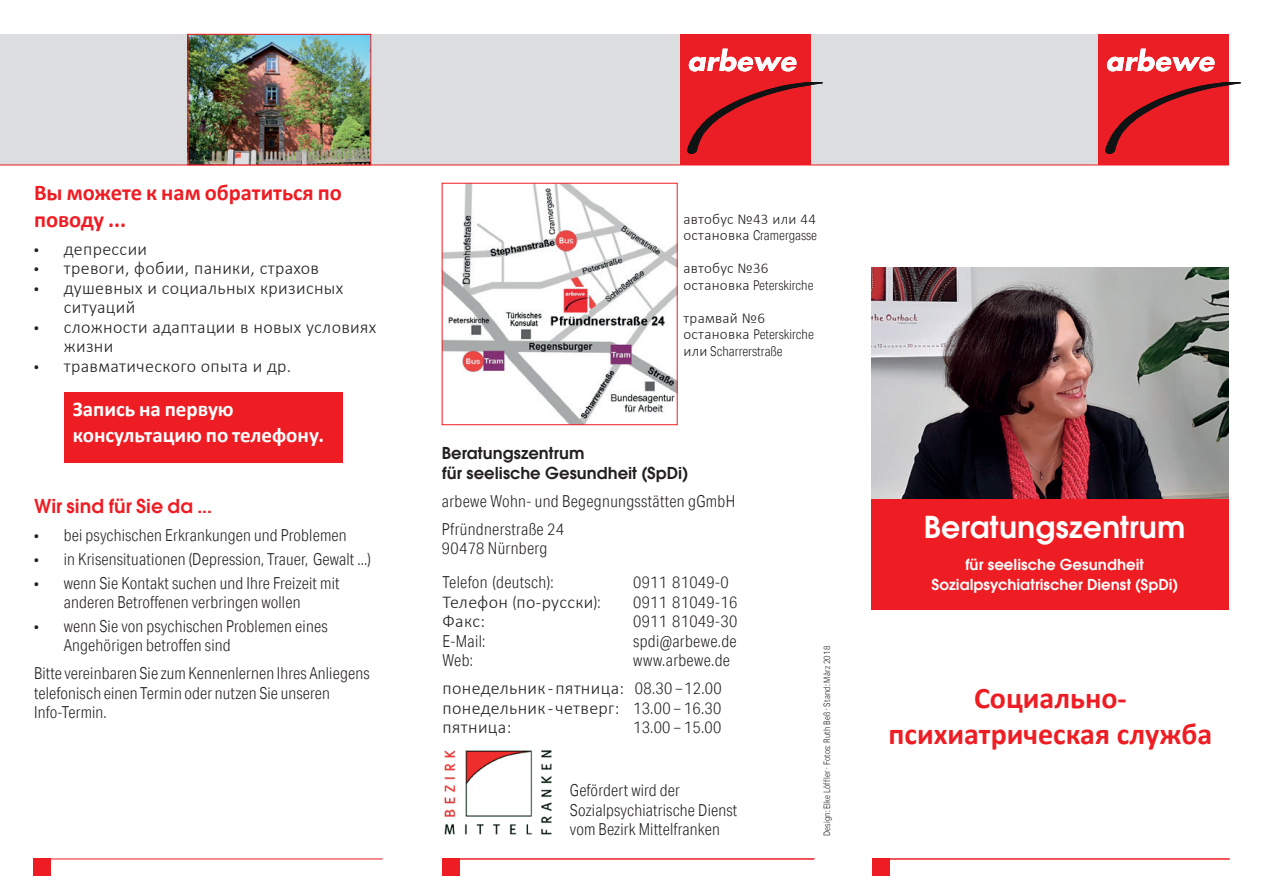
<style>
.page{position:relative;width:1263px;height:893px;background:#fff}
.page>*{position:absolute;margin:0;border:0;box-sizing:border-box;transform-origin:0 0}
.t1{font:600 33px "Avant Gar Got Itc TEE";color:#fff}
.t2{font:700 30px/36px "Calibri";color:#ee1d23;text-align:center}
.t3{font:700 22.5px/27px "Calibri";color:#ee1d23}
.t4{font:700 21px/25.2px "Calibri";color:#fff}
.t5{font:600 21px "Avant Gar Got Itc TEE";color:#ee1d23}
.t6{font:300 18px/19.5px "Calibri";letter-spacing:.02em;color:#231f20}
.t7{font:600 18px/19.8px "Avant Gar Got Itc TEE";color:#231f20}
.t8{font:300 16.5px/19.5px "Aktiv Grotesk Cd";letter-spacing:.01em;color:#231f20}
.t9{font:600 16.5px/19.5px "Avant Gar Got Itc TEE";color:#fff;text-align:center}
.t10{font:300 15px "Calibri";letter-spacing:.02em;color:#231f20}
.t11{font:300 13.5px "Aktiv Grotesk Cd";color:#231f20}
.t12{font:300 9px "Aktiv Grotesk Cd";letter-spacing:.02em;color:#231f20}
.s1{font-family:"Aktiv Grotesk Cd";font-size:16.5px}
.s2{font-family:"Calibri";font-size:15px}
</style>
<div class="page">
<div style="left:0;top:34px;width:1217px;height:131px;background:#dcdddf"></div>
<div style="left:1098px;top:34px;width:131px;height:131px;background:#eb1e25"></div>
<svg style="left:1105px;top:82px;width:136px;height:72px"></svg>
<svg style="left:1106px;top:49px;width:109px;height:22px"></svg>
<div style="left:680px;top:34px;width:131px;height:131px;background:#eb1e25"></div>
<svg style="left:687px;top:82px;width:135px;height:72px"></svg>
<svg style="left:688px;top:49px;width:109px;height:22px"></svg>
<hr style="left:0;top:165px;width:1229px;height:1px;background:#eb1d23">
<div style="left:442px;top:859px;width:17px;height:17px;background:#ee1d23"></div>
<hr style="left:34px;top:859px;width:349px;height:1px;background:#eb1d23">
<div style="left:33px;top:859px;width:17px;height:17px;background:#ee1d23"></div>
<img style="left:872px;top:268px;width:357px;height:231px">
<div style="left:872px;top:499px;width:357px;height:111px;background:#ee1d23"></div>
<hr style="left:872px;top:859px;width:358px;height:1px;background:#eb1d23">
<div style="left:872px;top:859px;width:17px;height:17px;background:#ee1d23"></div>
<hr style="left:442px;top:859px;width:372px;height:1px;background:#eb1d23">
<img style="left:444px;top:185px;width:232px;height:238px">
<div style="left:442px;top:183px;width:236px;height:242px;border:1px solid #ee1d23"></div>
<img style="left:444px;top:750px;width:108px;height:85px">
<img style="left:190px;top:36px;width:179px;height:127px">
<div style="left:188px;top:34px;width:183px;height:131px;border:1px solid #ee1d23"></div>
<div style="left:64px;top:392px;width:278px;height:70px;background:#ee1d23"></div>
<p class="t3" style="left:34px;top:178px;width:309px">Вы можете к нам обратиться по поводу ...</p>
<p class="t6" style="left:34px;top:239px;width:115px"><span class="s1">•</span> депрессии</p>
<p class="t6" style="left:34px;top:258px;width:287px"><span class="s1">•</span> тревоги, фобии, паники, страхов</p>
<p class="t6" style="left:64px;top:278px;width:281px;text-indent:-30px"><span class="s1">•</span> душевных и социальных кризисных ситуаций</p>
<p class="t6" style="left:64px;top:317px;width:314px;text-indent:-30px"><span class="s1">•</span> cложности адаптации в новых условиях жизни</p>
<p class="t6" style="left:34px;top:356px;width:259px"><span class="s1">•</span> травматического опыта и др.</p>
<p class="t4" style="left:73px;top:396px;width:253px">Запись на первую консультацию по телефону.</p>
<p class="t5" style="left:34px;top:494px;width:180px">Wir sind für Sie da ...</p>
<p class="t8" style="left:34px;top:525px;width:314px">• bei psychischen Erkrankungen und Problemen</p>
<p class="t8" style="left:34px;top:549px;width:338px">• in Krisensituationen (Depression, Trauer, Gewalt ...)</p>
<p class="t8" style="left:34px;top:573px;width:307px;text-align:center">• wenn Sie Kontakt suchen und Ihre Freizeit mit anderen Betroffenen verbringen wollen</p>
<p class="t8" style="left:64px;top:616px;width:265px;text-indent:-30px">• wenn Sie von psychischen Problemen eines<br>Angehörigen betroffen sind</p>
<p class="t8" style="left:34px;top:664px;width:337px">Bitte vereinbaren Sie zum Kennenlernen Ihres Anliegens telefonisch einen Termin oder nutzen Sie unseren<br>Info-Termin.</p>
<p class="t10" style="left:683px;top:210px;width:134px">aвтобус №43 или 44</p>
<p class="t11" style="left:683px;top:228px;width:135px"><span class="s2">oстановка</span> Cramergasse</p>
<p class="t10" style="left:683px;top:259px;width:87px">aвтобус №36</p>
<p class="t11" style="left:683px;top:277px;width:132px"><span class="s2">oстановка</span> Peterskirche</p>
<p class="t10" style="left:683px;top:309px;width:83px">трамвай №6</p>
<p class="t11" style="left:683px;top:327px;width:132px"><span class="s2">oстановка</span> Peterskirche</p>
<p class="t11" style="left:683px;top:343px;width:101px"><span class="s2">или</span> Scharrerstraße</p>
<p class="t7" style="left:442px;top:443px;width:248px">Beratungszentrum<br>für seelische Gesundheit (SpDi)</p>
<p class="t8" style="left:442px;top:491px;width:295px">arbewe Wohn- und Begegnungsstätten gGmbH</p>
<p class="t8" style="left:442px;top:519px;width:124px">Pfründnerstraße 24<br>90478 Nürnberg</p>
<p class="t8" style="left:443px;top:573px;width:113px">Telefon (deutsch):</p>
<p class="t8" style="left:633px;top:573px;width:97px">0911 81049-0</p>
<p class="t6" style="left:443px;top:592px;width:160px">Телефон <span class="s1">(</span>по-рyсски<span class="s1">):</span></p>
<p class="t8" style="left:633px;top:592px;width:106px">0911 81049-16</p>
<p class="t6" style="left:443px;top:611px;width:44px">Факс:</p>
<p class="t8" style="left:633px;top:612px;width:106px">0911 81049-30</p>
<p class="t8" style="left:443px;top:631px;width:44px">E-Mail:</p>
<p class="t8" style="left:633px;top:631px;width:105px">spdi@arbewe.de</p>
<p class="t8" style="left:443px;top:651px;width:32px">Web:</p>
<p class="t8" style="left:633px;top:651px;width:98px">www.arbewe.de</p>
<p class="t6" style="left:443px;top:678px;width:281px">понедельник-пятница: <span class="s1">08.30 –12.00</span></p>
<p class="t6" style="left:443px;top:698px;width:280px">понедельник-четверг: <span class="s1">13.00 – 16.30</span></p>
<p class="t6" style="left:443px;top:717px;width:70px">пятница:</p>
<p class="t8" style="left:633px;top:718px;width:90px">13.00 – 15.00</p>
<p class="t8" style="left:570px;top:781px;width:169px">Gefördert wird der<br>Sozialpsychiatrische Dienst</p>
<p class="t8" style="left:570px;top:820px;width:152px">vom Bezirk Mittelfranken</p>
<p class="t12" style="left:822px;top:836px;width:192px;rotate:-90deg">Design: Elke Löffler · Fotos: Ruth Beß · Stand: März 2018</p>
<p class="t1" style="left:924px;top:508px;width:263px">Beratungszentrum</p>
<p class="t9" style="left:931px;top:555px;width:248px">für seelische Gesundheit<br>Sozialpsychiatrischer Dienst (SpDi)</p>
<p class="t2" style="left:888px;top:680px;width:325px">Социально&shy;психиатрическая служба</p>
</div>
